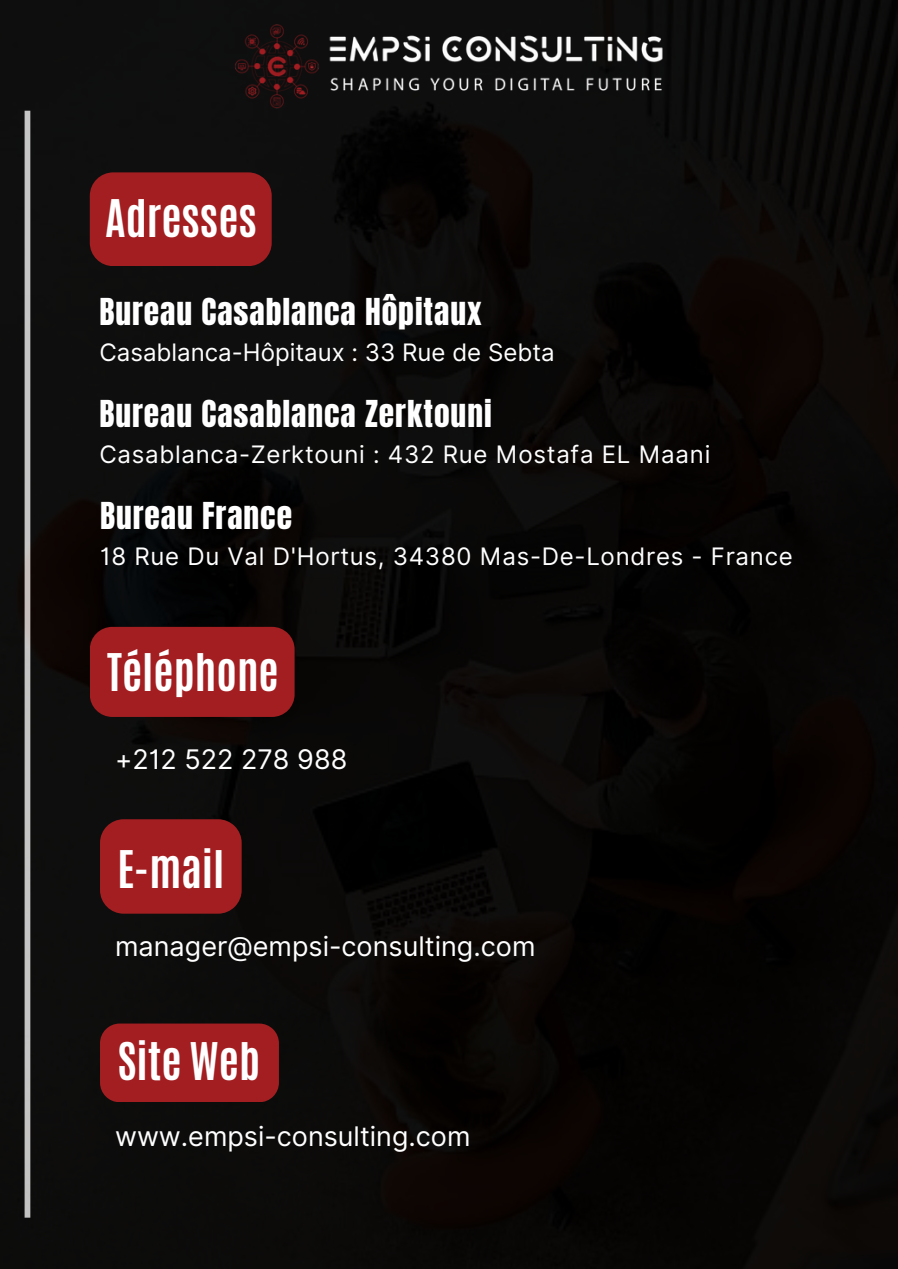
<style>
.page{position:relative;width:898px;height:1269px;background:#fff}
.page>*{position:absolute;margin:0;border:0;box-sizing:border-box;transform-origin:0 0}
.t1{font:700 43.35px "Antonio";color:#fff}
.t2{font:31.5px "Anton";letter-spacing:.03em;color:#fff}
.t3{font:27px "Inter";color:#fff}
.t4{font:24px "Inter";letter-spacing:.03em;color:#fff}
.t5{font:24px "Inter";color:#fff}
</style>
<div class="page">
<img style="left:0;top:0;width:898px;height:1269px">
<div style="left:90px;top:627px;width:205px;height:90px;background:#a31e21"></div>
<div style="left:90px;top:172px;width:182px;height:94px;background:#a31e21"></div>
<div style="left:100px;top:819px;width:142px;height:95px;background:#a31e21"></div>
<img style="left:218px;top:5px;width:462px;height:123px">
<div style="left:100px;top:1024px;width:179px;height:78px;background:#a31e21"></div>
<p class="t1" style="left:105px;top:187px;width:153px">Adresses</p>
<h1 class="t2" style="left:99px;top:289px;width:384px">Bureau Casablanca Hôpitaux</h1>
<p class="t5" style="left:99px;top:338px;width:457px">Casablanca-Hôpitaux : 33 Rue de Sebta</p>
<p class="t2" style="left:99px;top:391px;width:394px">Bureau Casablanca Zerktouni</p>
<p class="t4" style="left:99px;top:440px;width:612px">Casablanca-Zerktouni : 432 Rue Mostafa EL Maani</p>
<p class="t2" style="left:100px;top:493px;width:194px">Bureau France</p>
<h1 class="t4" style="left:100px;top:542px;width:694px">18 Rue Du Val D'Hortus, 34380 Mas-De-Londres - France</h1>
<p class="t1" style="left:107px;top:642px;width:173px">Téléphone</p>
<p class="t3" style="left:115px;top:743px;width:234px">+212 522 278 988</p>
<p class="t1" style="left:117px;top:839px;width:109px">E-mail</p>
<p class="t3" style="left:115px;top:931px;width:422px">manager@empsi-consulting.com</p>
<h2 class="t1" style="left:117px;top:1031px;width:144px">Site Web</h2>
<h1 class="t3" style="left:115px;top:1120px;width:357px">www.empsi-consulting.com</h1>
</div>
